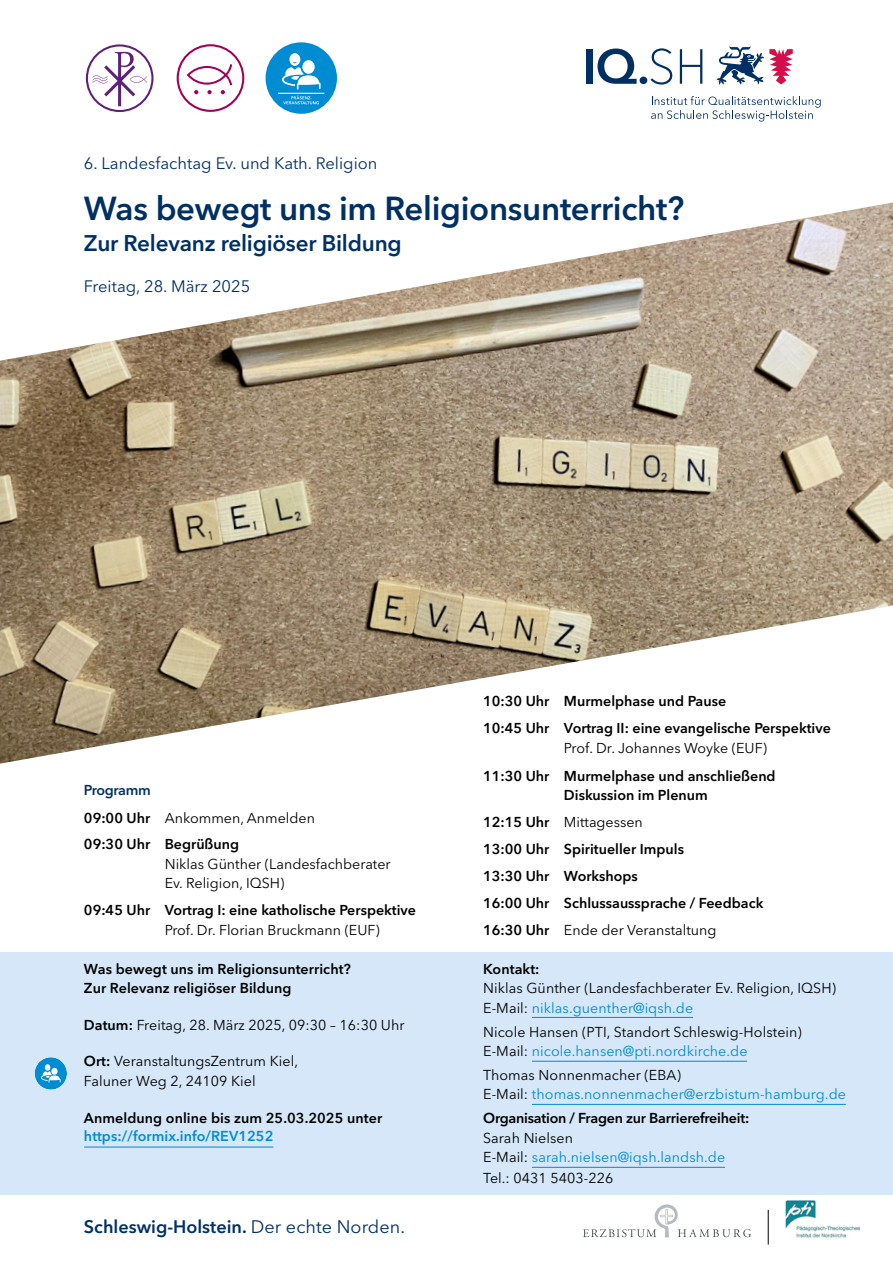
<style>
.page{position:relative;width:893px;height:1263px;background:#fff}
.page>*{position:absolute;margin:0;border:0;box-sizing:border-box;transform-origin:0 0}
.Headline_1_Zeile{font:600 33px "Avenir Next LT Pro";letter-spacing:-.01em;color:#003063}
.Headline_2_Zeile{font:600 22.5px "Avenir Next LT Pro";letter-spacing:-.01em;color:#003063}
.t1{font:600 18px "Avenir Next LT Pro";color:#003063}
.Veranstaltung{font:16.5px "Avenir Next LT Pro";color:#003063}
.Datum{font:16.5px "Avenir Next LT Pro";color:#003063}
.Programm{font:600 14.25px/19.5px "Avenir Next LT Pro";color:#000}
.Grundtext_ohne_Grundlinieraster{font:14.25px/19.5px "Avenir Next LT Pro";letter-spacing:.005em;color:#000}
.Grundtext_ohne_Grundlinieraster-2{font:14.25px "Avenir Next LT Pro";letter-spacing:.005em;color:#008cd2}
.Programm-2{font:14.25px/19.5px "Avenir Next LT Pro";color:#000}
.Grundtext_ohne_Grundlinieraster-3{font:600 14.25px "Avenir Next LT Pro";letter-spacing:.005em;color:#000}
.URL_Underline_verank_Linie{font:14.25px "Avenir Next LT Pro";letter-spacing:.005em;color:#000}
.Grundtext_ohne_Grundlinieraster-4{font:600 14.25px "Avenir Next LT Pro";letter-spacing:-.015em;color:#000}
.Grundtext_ohne_Grundlinieraster-5{font:600 14.25px "Avenir Next LT Pro";letter-spacing:.005em;color:#008cd2}
.ZÜ_dunkelblau{font:600 14.25px "Avenir Next LT Pro";letter-spacing:-.02em;color:#003063}
.s1{font-weight:600}
.s2{font-weight:400}
.s3{color:#000}
</style>
<div class="page">
<div style="left:0;top:952px;width:893px;height:243px;background:#d5e7f8"></div>
<div style="left:35px;top:1057px;width:32px;height:32px;background:#008cd2;border-radius:50%"></div>
<svg style="left:41px;top:1064px;width:20px;height:18px"></svg>
<svg style="left:583px;top:1204px;width:168px;height:33px"></svg>
<img style="left:785px;top:1200px;width:74px;height:38px">
<svg style="left:650px;top:48px;width:22px;height:37px"></svg>
<svg style="left:680px;top:49px;width:22px;height:35px"></svg>
<svg style="left:717px;top:46px;width:76px;height:39px"></svg>
<div style="left:587px;top:49px;width:6px;height:35px;background:#003063"></div>
<svg style="left:598px;top:49px;width:39px;height:35px"></svg>
<div style="left:640px;top:77px;width:7px;height:7px;background:#003063;border-radius:50%"></div>
<svg style="left:651px;top:96px;width:170px;height:26px"></svg>
<img style="left:0;top:203px;width:893px;height:561px">
<svg style="left:86px;top:44px;width:68px;height:68px"></svg>
<svg style="left:177px;top:44px;width:67px;height:68px"></svg>
<hr style="left:768px;top:1210px;width:1px;height:34px;background:#000">
<div style="left:266px;top:42px;width:71px;height:72px;background:#008cd2;border-radius:50%"></div>
<svg style="left:283px;top:96px;width:36px;height:8px"></svg>
<hr style="left:278px;top:93px;width:46px;height:1px;background:#fff">
<div style="left:289px;top:53px;width:11px;height:13px;background:#fff;border-radius:50%"></div>
<svg style="left:302px;top:60px;width:13px;height:14px"></svg>
<svg style="left:282px;top:62px;width:39px;height:27px"></svg>
<hr style="left:84px;top:1147px;width:189px;height:1px;background:#008cd2">
<hr style="left:532px;top:1017px;width:161px;height:1px;background:#008cd2">
<hr style="left:532px;top:1061px;width:215px;height:1px;background:#008cd2">
<hr style="left:532px;top:1104px;width:314px;height:1px;background:#008cd2">
<hr style="left:532px;top:1167px;width:193px;height:1px;background:#008cd2">
<h1 class="Veranstaltung" style="left:84px;top:153px;width:295px">6. Landesfachtag Ev. und Kath. Religion</h1>
<h2 class="Headline_1_Zeile" style="left:84px;top:188px;width:602px">Was bewegt uns im Religionsunterricht?</h2>
<h3 class="Headline_2_Zeile" style="left:84px;top:230px;width:319px">Zur Relevanz religiöser Bildung</h3>
<p class="Datum" style="left:84px;top:276px;width:168px">Freitag, 28. März 2025</p>
<h4 class="ZÜ_dunkelblau" style="left:84px;top:781px;width:68px">Programm</h4>
<p class="Programm-2" style="left:84px;top:808px;width:233px"><span class="s1">09:00 Uhr</span> Ankommen, Anmelden</p>
<p class="Programm-2" style="left:165px;top:835px;width:227px;text-indent:-81px"><span class="s1">09:30 Uhr Begrüßung<br></span>Niklas Günther (Landesfachberater<br>Ev. Religion, IQSH)</p>
<p class="Programm" style="left:165px;top:900px;width:253px;text-indent:-81px">09:45 Uhr Vortrag I: eine katholische Perspektive<br><span class="s2">Prof. Dr. Florian Bruckmann (EUF)</span></p>
<p class="Grundtext_ohne_Grundlinieraster-3" style="left:84px;top:960px;width:269px">Was bewegt uns im Religionsunterricht?</p>
<p class="Grundtext_ohne_Grundlinieraster-3" style="left:84px;top:980px;width:209px">Zur Relevanz religiöser Bildung</p>
<p class="Grundtext_ohne_Grundlinieraster" style="left:84px;top:1015px;width:322px"><span class="s1">Datum:</span> Freitag, 28. März 2025, 09:30 – 16:30 Uhr</p>
<p class="Grundtext_ohne_Grundlinieraster" style="left:84px;top:1052px;width:216px"><span class="s1">Ort:</span> VeranstaltungsZentrum Kiel,<br>Faluner Weg 2, 24109 Kiel</p>
<p class="Grundtext_ohne_Grundlinieraster-3" style="left:84px;top:1109px;width:300px">Anmeldung online bis zum 25.03.2025 unter</p>
<p class="Grundtext_ohne_Grundlinieraster-5" style="left:84px;top:1127px;width:191px">https://formix.info/REV1252</p>
<p class="t1" style="left:84px;top:1216px;width:323px">Schleswig-Holstein. <span class="s2">Der echte Norden.</span></p>
<p class="Programm" style="left:483px;top:691px;width:245px">10:30 Uhr Murmelphase und Pause</p>
<p class="Programm" style="left:564px;top:718px;width:268px;text-indent:-81px">10:45 Uhr Vortrag II: eine evangelische Perspektive<br><span class="s2">Prof. Dr. Johannes Woyke (EUF)</span></p>
<p class="Programm" style="left:564px;top:766px;width:213px;text-indent:-81px">11:30 Uhr Murmelphase und anschließend<br>Diskussion im Plenum</p>
<p class="Programm-2" style="left:483px;top:812px;width:161px"><span class="s1">12:15 Uhr</span> Mittagessen</p>
<p class="Programm" style="left:483px;top:839px;width:202px">13:00 Uhr Spiritueller Impuls</p>
<p class="Programm" style="left:483px;top:866px;width:156px">13:30 Uhr Workshops</p>
<p class="Programm" style="left:483px;top:893px;width:282px">16:00 Uhr Schlussaussprache / Feedback</p>
<p class="Programm-2" style="left:483px;top:920px;width:235px"><span class="s1">16:30 Uhr</span> Ende der Veranstaltung</p>
<p class="Grundtext_ohne_Grundlinieraster-3" style="left:483px;top:960px;width:58px">Kontakt:</p>
<p class="Grundtext_ohne_Grundlinieraster" style="left:483px;top:979px;width:354px">Niklas Günther (Landesfachberater Ev. Religion, IQSH)</p>
<p class="Grundtext_ohne_Grundlinieraster-2" style="left:483px;top:999px;width:212px"><span class="s3">E-Mail:</span> niklas.guenther@iqsh.de</p>
<p class="URL_Underline_verank_Linie" style="left:483px;top:1023px;width:320px">Nicole Hansen (PTI, Standort Schleswig-Holstein)</p>
<p class="Grundtext_ohne_Grundlinieraster-2" style="left:483px;top:1043px;width:266px"><span class="s3">E-Mail:</span> nicole.hansen@pti.nordkirche.de</p>
<p class="Grundtext_ohne_Grundlinieraster" style="left:483px;top:1065px;width:199px">Thomas Nonnenmacher (EBA)</p>
<p class="Grundtext_ohne_Grundlinieraster-2" style="left:483px;top:1086px;width:364px"><span class="s3">E-Mail:</span> thomas.nonnenmacher@erzbistum-hamburg.de</p>
<p class="Grundtext_ohne_Grundlinieraster-4" style="left:483px;top:1109px;width:268px">Organisation / Fragen zur Barrierefreiheit:</p>
<p class="Grundtext_ohne_Grundlinieraster" style="left:483px;top:1128px;width:91px">Sarah Nielsen</p>
<p class="Grundtext_ohne_Grundlinieraster-2" style="left:483px;top:1149px;width:244px"><span class="s3">E-Mail:</span> sarah.nielsen@iqsh.landsh.de</p>
<p class="Grundtext_ohne_Grundlinieraster" style="left:483px;top:1168px;width:132px">Tel.: 0431 5403-226</p>
</div>
